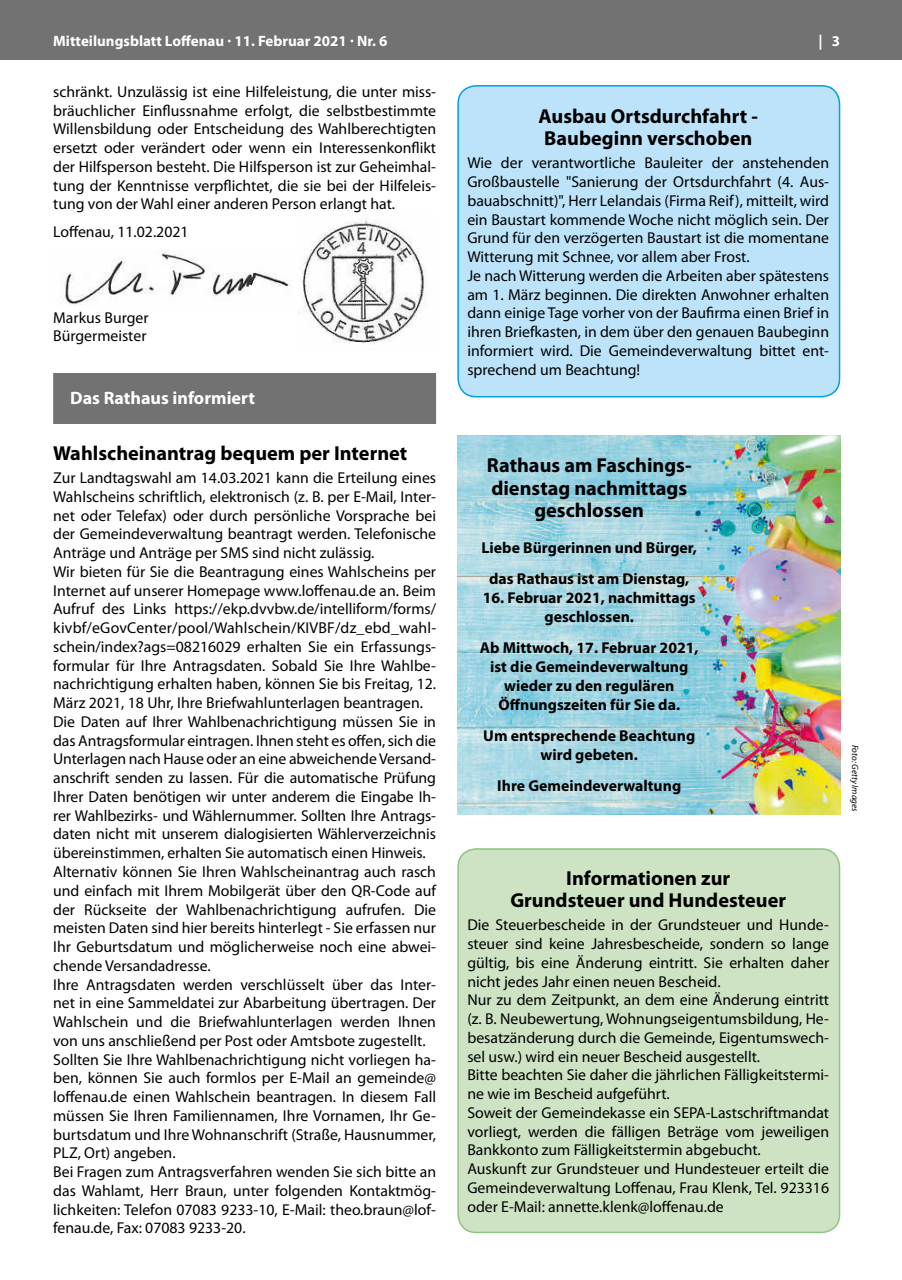
<style>
.page{position:relative;width:902px;height:1280px;background:#fff}
.page>*{position:absolute;margin:0;border:0;box-sizing:border-box;transform-origin:0 0}
.t1{font:700 20.25px/22.5px "Myriad Pro";color:#000;text-align:center}
.t2{font:700 18px "Myriad Pro";color:#fff}
.t3{font:15.75px/18.8px "Myriad Pro";color:#000}
.t4{font:700 15.75px/18.8px "Myriad Pro";color:#000;text-align:center}
.t5{font:700 15px "Myriad Pro";color:#fff}
.t6{font:italic 9px "Myriad Pro";color:#000}
</style>
<div class="page">
<div style="left:0;top:0;width:901px;height:60px;background:#727272"></div>
<div style="left:53px;top:373px;width:383px;height:51px;background:#727272"></div>
<img style="left:61px;top:252px;width:231px;height:54px">
<img style="left:298px;top:219px;width:129px;height:124px">
<div style="left:458px;top:86px;width:381px;height:311px;background:#bce3f9;border-radius:18px"></div>
<div style="left:457px;top:85px;width:383px;height:312px;border:2px solid #00a0e3;border-radius:18px"></div>
<img style="left:457px;top:436px;width:383px;height:378px">
<div style="left:458px;top:849px;width:381px;height:383px;background:#cde3c4;border-radius:18px"></div>
<div style="left:457px;top:848px;width:383px;height:385px;border:2px solid #8fc583;border-radius:18px"></div>
<p class="t5" style="left:53px;top:31px;width:336px">Mitteilungsblatt Loffenau · 11. Februar 2021 · Nr. 6</p>
<p class="t5" style="left:818px;top:31px;width:23px">| 3</p>
<p class="t3" style="left:53px;top:82px;width:384px;text-align:justify">schränkt. Unzulässig ist eine Hilfeleistung, die unter miss&shy;bräuchlicher Einflussnahme erfolgt, die selbstbestimmte Willensbildung oder Entscheidung des Wahlberechtigten ersetzt oder verändert oder wenn ein Interessenkonflikt der Hilfsperson besteht. Die Hilfsperson ist zur Geheimhal&shy;tung der Kenntnisse verpflichtet, die sie bei der Hilfeleis&shy;tung von der Wahl einer anderen Person erlangt hat.</p>
<p class="t3" style="left:53px;top:222px;width:137px">Loffenau, 11.02.2021</p>
<p class="t1" style="left:538px;top:104px;width:221px;text-align:left">Ausbau Ortsdurchfahrt -<br>Baubeginn verschoben</p>
<p class="t3" style="left:467px;top:154px;width:363px">Wie der verantwortliche Bauleiter der anstehenden Großbaustelle "Sanierung der Ortsdurchfahrt (4. Aus&shy;bauabschnitt)", Herr Lelandais (Firma Reif), mitteilt, wird ein Baustart kommende Woche nicht möglich sein. Der Grund für den verzögerten Baustart ist die momentane Witterung mit Schnee, vor allem aber Frost.<br>Je nach Witterung werden die Arbeiten aber spätestens am 1. März beginnen. Die direkten Anwohner erhalten dann einige Tage vorher von der Baufirma einen Brief in ihren Briefkasten, in dem über den genauen Baubeginn informiert wird. Die Gemeindeverwaltung bittet ent&shy;sprechend um Beachtung!</p>
<p class="t3" style="left:53px;top:308px;width:97px">Markus Burger<br>Bürgermeister</p>
<p class="t2" style="left:70px;top:387px;width:186px">Das Rathaus informiert</p>
<p class="t1" style="left:53px;top:441px;width:355px">Wahlscheinantrag bequem per Internet</p>
<p class="t3" style="left:53px;top:468px;width:384px">Zur Landtagswahl am 14.03.2021 kann die Erteilung eines Wahlscheins schriftlich, elektronisch (z. B. per E-Mail, Inter&shy;net oder Telefax) oder durch persönliche Vorsprache bei der Gemeindeverwaltung beantragt werden. Telefonische Anträge und Anträge per SMS sind nicht zulässig.<br>Wir bieten für Sie die Beantragung eines Wahlscheins per Internet auf unserer Homepage www.loffenau.de an. Beim Aufruf des Links https://ekp.dvvbw.de/intelliform/forms/ kivbf/eGovCenter/pool/Wahlschein/KIVBF/dz_ebd_wahl&shy;schein/index?ags=08216029 erhalten Sie ein Erfassungs&shy;formular für Ihre Antragsdaten. Sobald Sie Ihre Wahlbe&shy;nachrichtigung erhalten haben, können Sie bis Freitag, 12.<br>März 2021, 18 Uhr, Ihre Briefwahlunterlagen beantragen.<br>Die Daten auf Ihrer Wahlbenachrichtigung müssen Sie in das Antragsformular eintragen. Ihnen steht es offen, sich die Unterlagen nach Hause oder an eine abweichende Versand&shy;anschrift senden zu lassen. Für die automatische Prüfung Ihrer Daten benötigen wir unter anderem die Eingabe Ih&shy;rer Wahlbezirks- und Wählernummer. Sollten Ihre Antrags&shy;daten nicht mit unserem dialogisierten Wählerverzeichnis übereinstimmen, erhalten Sie automatisch einen Hinweis.<br>Alternativ können Sie Ihren Wahlscheinantrag auch rasch und einfach mit Ihrem Mobilgerät über den QR-Code auf der Rückseite der Wahlbenachrichtigung aufrufen. Die meisten Daten sind hier bereits hinterlegt - Sie erfassen nur Ihr Geburtsdatum und möglicherweise noch eine abwei&shy;chende Versandadresse.<br>Ihre Antragsdaten werden verschlüsselt über das Inter&shy;net in eine Sammeldatei zur Abarbeitung übertragen. Der Wahlschein und die Briefwahlunterlagen werden Ihnen von uns anschließend per Post oder Amtsbote zugestellt.<br>Sollten Sie Ihre Wahlbenachrichtigung nicht vorliegen ha&shy;ben, können Sie auch formlos per E-Mail an gemeinde@ loffenau.de einen Wahlschein beantragen. In diesem Fall müssen Sie Ihren Familiennamen, Ihre Vornamen, Ihr Ge&shy;burtsdatum und Ihre Wohnanschrift (Straße, Hausnummer, PLZ, Ort) angeben.<br>Bei Fragen zum Antragsverfahren wenden Sie sich bitte an das Wahlamt, Herr Braun, unter folgenden Kontaktmög&shy;lichkeiten: Telefon 07083 9233-10, E-Mail: theo.braun@lof&shy;fenau.de, Fax: 07083 9233-20.</p>
<p class="t1" style="left:487px;top:453px;width:206px">Rathaus am Faschings&shy;dienstag nachmittags geschlossen</p>
<p class="t4" style="left:481px;top:531px;width:217px;line-height:31.5px">Liebe Bürgerinnen und Bürger, das Rathaus ist am Dienstag,</p>
<p class="t4" style="left:482px;top:588px;width:214px">16. Februar 2021, nachmittags geschlossen.</p>
<p class="t4" style="left:480px;top:638px;width:220px">Ab Mittwoch, 17. Februar 2021, ist die Gemeindeverwaltung wieder zu den regulären<br>Öffnungszeiten für Sie da.</p>
<p class="t4" style="left:483px;top:726px;width:213px">Um entsprechende Beachtung wird gebeten.</p>
<p class="t4" style="left:497px;top:776px;width:185px">Ihre Gemeindeverwaltung</p>
<p class="t6" style="left:859px;top:744px;width:68px;rotate:90deg">Foto: Getty Images</p>
<p class="t1" style="left:510px;top:866px;width:277px">Informationen zur<br>Grundsteuer und Hundesteuer</p>
<p class="t3" style="left:467px;top:915px;width:363px">Die Steuerbescheide in der Grundsteuer und Hunde&shy;steuer sind keine Jahresbescheide, sondern so lange gültig, bis eine Änderung eintritt. Sie erhalten daher nicht jedes Jahr einen neuen Bescheid.<br>Nur zu dem Zeitpunkt, an dem eine Änderung eintritt (z. B. Neubewertung, Wohnungseigentumsbildung, He&shy;besatzänderung durch die Gemeinde, Eigentumswech&shy;sel usw.) wird ein neuer Bescheid ausgestellt.<br>Bitte beachten Sie daher die jährlichen Fälligkeitstermi&shy;ne wie im Bescheid aufgeführt.<br>Soweit der Gemeindekasse ein SEPA-Lastschriftmandat vorliegt, werden die fälligen Beträge vom jeweiligen Bankkonto zum Fälligkeitstermin abgebucht.<br>Auskunft zur Grundsteuer und Hundesteuer erteilt die Gemeindeverwaltung Loffenau, Frau Klenk, Tel. 923316 oder E-Mail: annette.klenk@loffenau.de</p>
</div>
